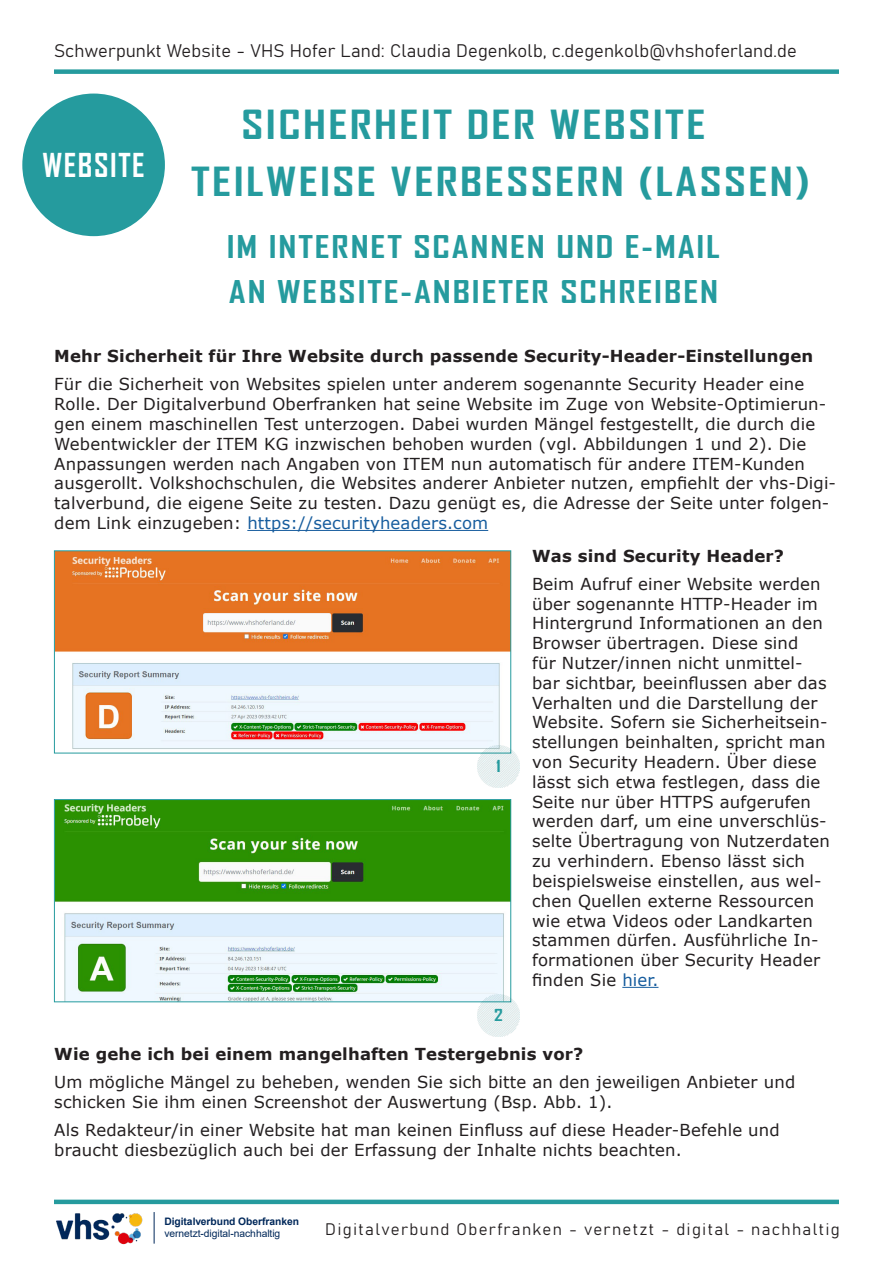
<style>
.page{position:relative;width:893px;height:1263px;background:#fff}
.page>*{position:absolute;margin:0;border:0;box-sizing:border-box;transform-origin:0 0}
.t1{font:700 38.4px/57.6px "Agency FB";letter-spacing:.05em;color:#259b9e;scale:1.25 1}
.t2{font:700 31.5px "Agency FB";letter-spacing:.05em;color:#fff}
.t3{font:700 30px "Agency FB";letter-spacing:.05em;color:#259b9e;scale:1.25 1}
.t4{font:18px "Bahnschrift";letter-spacing:.01em;color:#231f20}
.t5{font:16.5px/19.8px "Verdana";letter-spacing:.01em;color:#231f20}
.t6{font:700 16.5px "Verdana";letter-spacing:.01em;color:#231f20}
.t7{font:16.5px "Bahnschrift";letter-spacing:.08em;color:#231f20}
.t8{font:700 15.9px "Agency FB";color:#259b9e;scale:1.25 1}
.t9{font:10.35px/12px "Arial";letter-spacing:-.005em;color:#00285a}
.s1{color:#175d9e}
.s2{font-weight:700}
</style>
<div class="page">
<div style="left:54px;top:69px;width:785px;height:5px;background:#259b9e"></div>
<div style="left:54px;top:1199px;width:785px;height:5px;background:#259b9e"></div>
<img style="left:56px;top:1213px;width:87px;height:32px">
<hr style="left:154px;top:1212px;width:1px;height:31px;background:#00285a">
<div style="left:22px;top:94px;width:143px;height:142px;background:#259b9e;border-radius:50%"></div>
<img style="left:56px;top:553px;width:453px;height:196px">
<div style="left:54px;top:551px;width:457px;height:202px;border:1px solid #259b9e"></div>
<img style="left:56px;top:801px;width:453px;height:199px">
<div style="left:54px;top:799px;width:457px;height:203px;border:1px solid #259b9e"></div>
<img style="left:477px;top:994px;width:42px;height:42px">
<img style="left:477px;top:745px;width:42px;height:42px">
<hr style="left:247px;top:530px;width:241px;height:1px;background:#175d9e">
<hr style="left:622px;top:987px;width:36px;height:1px;background:#175d9e">
<p class="t4" style="left:54px;top:37px;width:744px">Schwerpunkt Website - VHS Hofer Land: Claudia Degenkolb, c.degenkolb@vhshoferland.de</p>
<p class="t2" style="left:43px;top:145px;width:104px">WEBSITE</p>
<p class="t1" style="left:191px;top:95px;width:496px;text-indent:50px">SICHERHEIT DER WEBSITE<br>TEILWEISE VERBESSERN (LASSEN)</p>
<p class="t3" style="left:227px;top:228px;width:396px">IM INTERNET SCANNEN UND E-MAIL</p>
<p class="t3" style="left:229px;top:273px;width:393px">AN WEBSITE-ANBIETER SCHREIBEN</p>
<p class="t6" style="left:54px;top:344px;width:760px">Mehr Sicherheit für Ihre Website durch passende Security-Header-Einstellungen</p>
<p class="t5" style="left:54px;top:374px;width:783px">Für die Sicherheit von Websites spielen unter anderem sogenannte Security Header eine Rolle. Der Digitalverbund Oberfranken hat seine Website im Zuge von Website-Optimierun&shy;gen einem maschinellen Test unterzogen. Dabei wurden Mängel festgestellt, die durch die Webentwickler der ITEM KG inzwischen behoben wurden (vgl. Abbildungen 1 und 2). Die Anpassungen werden nach Angaben von ITEM nun automatisch für andere ITEM-Kunden ausgerollt. Volkshochschulen, die Websites anderer Anbieter nutzen, empfiehlt der vhs-Digi&shy;talverbund, die eigene Seite zu testen. Dazu genügt es, die Adresse der Seite unter folgen&shy;dem Link einzugeben: <span class="s1">https://securityheaders.com</span></p>
<p class="t6" style="left:532px;top:544px;width:253px">Was sind Security Header?</p>
<p class="t5" style="left:532px;top:574px;width:299px">Beim Aufruf einer Website werden über sogenannte HTTP-Header im Hintergrund Informationen an den Browser übertragen. Diese sind<br>für Nutzer/innen nicht unmittel&shy;bar sichtbar, beeinflussen aber das Verhalten und die Darstellung der Website. Sofern sie Sicherheitsein&shy;stellungen beinhalten, spricht man von Security Headern. Über diese lässt sich etwa festlegen, dass die Seite nur über HTTPS aufgerufen werden darf, um eine unverschlüs&shy;selte Übertragung von Nutzerdaten zu verhindern. Ebenso lässt sich beispielsweise einstellen, aus wel&shy;chen Quellen externe Ressourcen wie etwa Videos oder Landkarten stammen dürfen. Ausführliche In&shy;formationen über Security Header finden Sie <span class="s1">hier.</span></p>
<p class="t8" style="left:496px;top:756px;width:5px">1</p>
<p class="t8" style="left:494px;top:1005px;width:8px">2</p>
<p class="t6" style="left:54px;top:1042px;width:531px">Wie gehe ich bei einem mangelhaften Testergebnis vor?</p>
<p class="t5" style="left:54px;top:1072px;width:742px">Um mögliche Mängel zu beheben, wenden Sie sich bitte an den jeweiligen Anbieter und schicken Sie ihm einen Screenshot der Auswertung (Bsp. Abb. 1).</p>
<p class="t5" style="left:54px;top:1120px;width:727px">Als Redakteur/in einer Website hat man keinen Einfluss auf diese Header-Befehle und braucht diesbezüglich auch bei der Erfassung der Inhalte nichts beachten.</p>
<p class="t9" style="left:164px;top:1215px;width:136px"><span class="s2">Digitalverbund Oberfranken </span>vernetzt-digital-nachhaltig</p>
<p class="t7" style="left:325px;top:1216px;width:516px">Digitalverbund Oberfranken - vernetzt - digital - nachhaltig</p>
</div>
